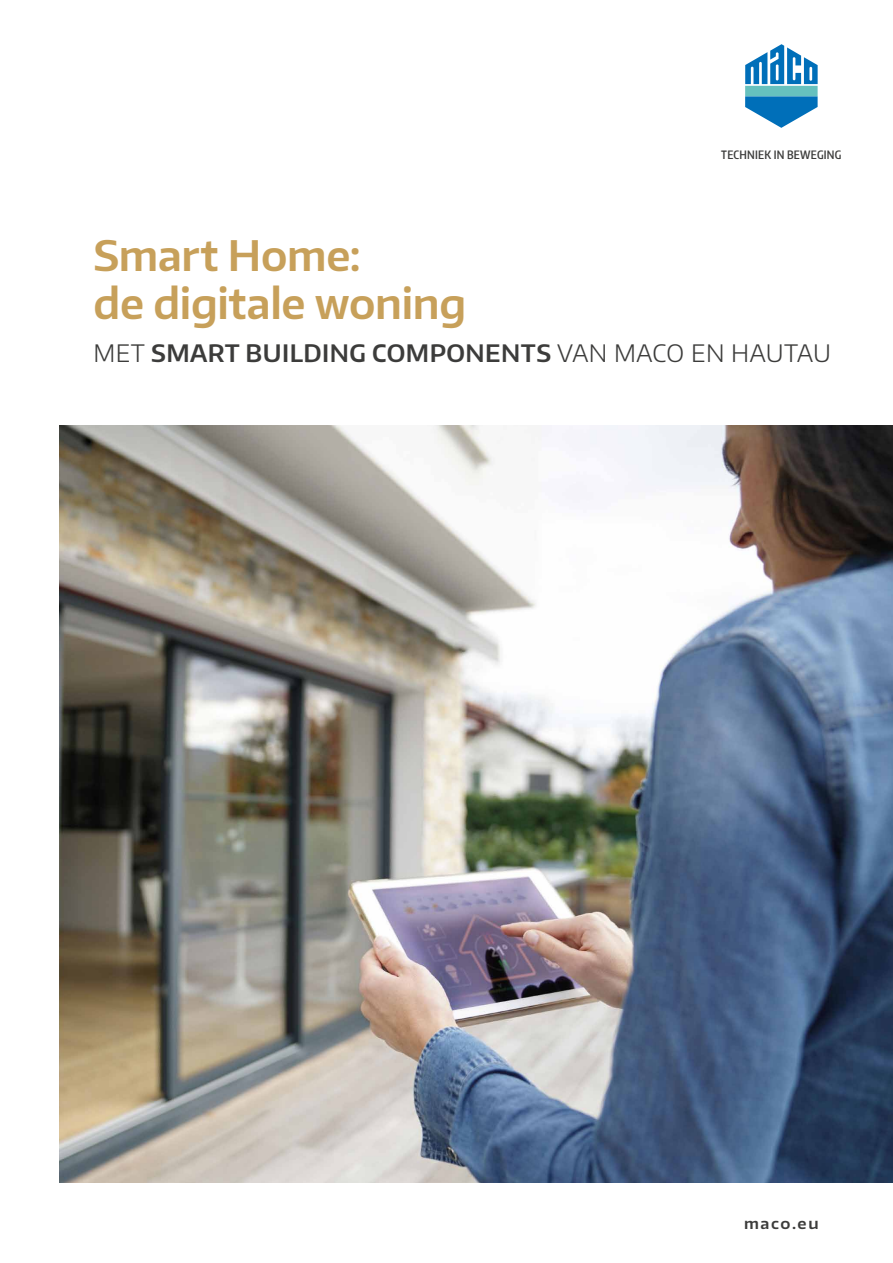
<style>
.page{position:relative;width:893px;height:1263px;background:#fff}
.page>*{position:absolute;margin:0;border:0;box-sizing:border-box;transform-origin:0 0}
.t1{font:600 42px/48px "Encode Sans Normal";letter-spacing:-.01em;color:#c7a05a}
.t2{font:600 24px "Encode Sans Normal";letter-spacing:.02em;color:#3c3c3b}
.t3{font:600 15px "Encode Sans Wide";letter-spacing:.105em;color:#3c3c3b}
.t4{font:600 11.55px "Encode Sans Compressed";letter-spacing:.02em;color:#3c3c3b}
.s1{font-weight:300}
</style>
<div class="page">
<img style="left:60px;top:425px;width:833px;height:757px">
<svg style="left:745px;top:44px;width:73px;height:84px"></svg>
<p class="t4" style="left:721px;top:147px;width:122px">TECHNIEK IN BEWEGING</p>
<h1 class="t1" style="left:94px;top:230px;width:374px">Smart Home:<br>de digitale woning</h1>
<p class="t2" style="left:94px;top:337px;width:739px"><span class="s1">MET</span> SMART BUILDING COMPONENTS <span class="s1">VAN MACO EN HAUTAU</span></p>
<p class="t3" style="left:744px;top:1213px;width:76px">maco.eu</p>
</div>
